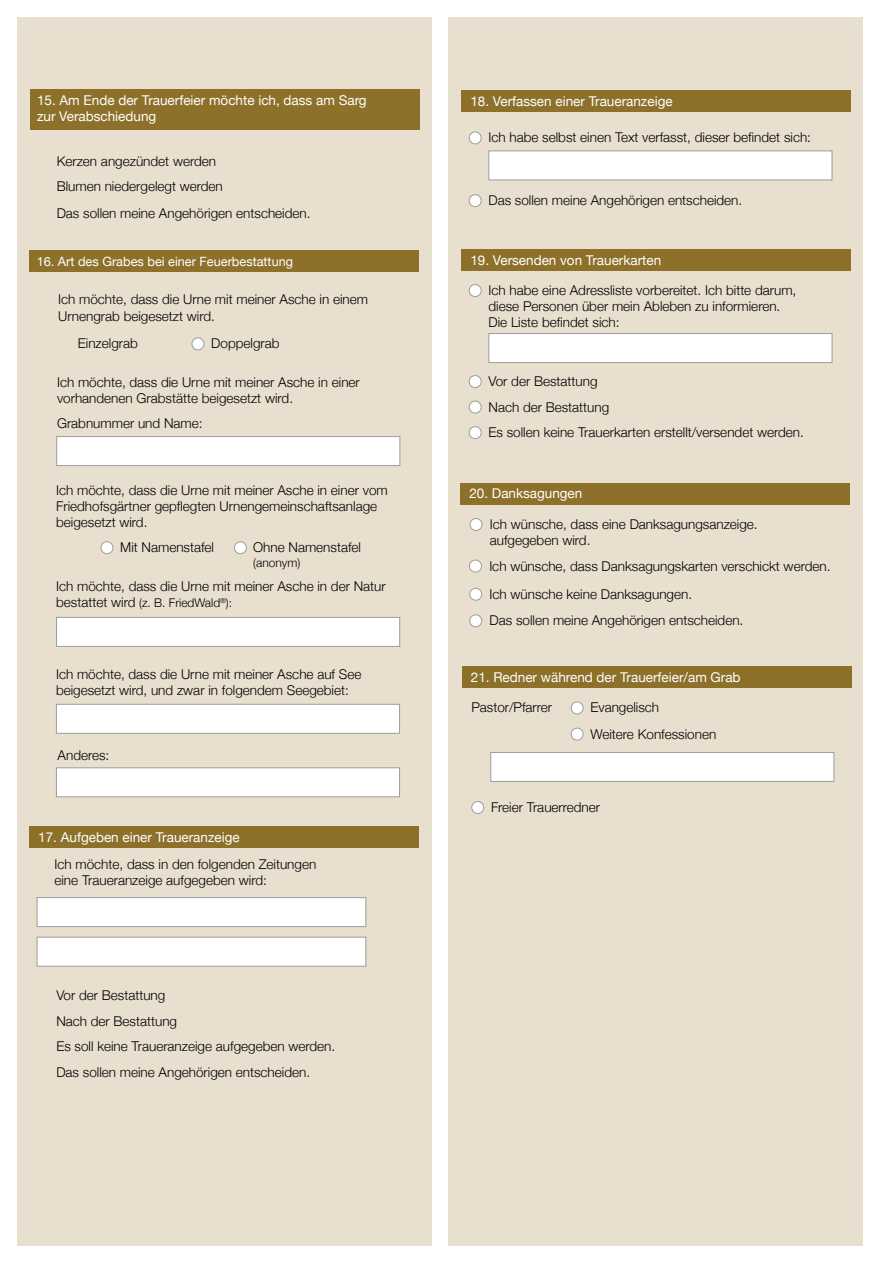
<style>
.page{position:relative;width:893px;height:1263px;background:#fff}
.page>*{position:absolute;margin:0;border:0;box-sizing:border-box;transform-origin:0 0}
.t1{font:300 13.5px/16.2px "Helvetica Neue";color:#000}
.t2{font:13.5px/16.2px "Helvetica Neue";color:#fff}
.t3{font:12.75px "Helvetica Neue";color:#fff}
.t4{font:300 12px "Helvetica Neue";color:#000}
.s1{font-size:13.5px}
</style>
<div class="page">
<div style="left:17px;top:17px;width:415px;height:1229px;background:#e9dfce"></div>
<div style="left:449px;top:17px;width:414px;height:1229px;background:#e9dfce"></div>
<div style="left:30px;top:89px;width:389px;height:41px;background:#8d712b"></div>
<div style="left:30px;top:251px;width:389px;height:21px;background:#8d712b"></div>
<div style="left:56px;top:704px;width:344px;height:30px;background:#fff;border:1px solid #9d9d9c"></div>
<div style="left:101px;top:542px;width:12px;height:12px;background:#fff;border-radius:50%"></div>
<div style="left:101px;top:541px;width:12px;height:13px;border:1px solid #9d9d9c;border-radius:50%"></div>
<div style="left:234px;top:542px;width:12px;height:12px;background:#fff;border-radius:50%"></div>
<div style="left:234px;top:541px;width:13px;height:13px;border:1px solid #9d9d9c;border-radius:50%"></div>
<div style="left:56px;top:617px;width:344px;height:30px;background:#fff;border:1px solid #9d9d9c"></div>
<div style="left:56px;top:436px;width:344px;height:30px;background:#fff;border:1px solid #9d9d9c"></div>
<div style="left:56px;top:767px;width:344px;height:30px;background:#fff;border:1px solid #9d9d9c"></div>
<div style="left:30px;top:826px;width:389px;height:22px;background:#8d712b"></div>
<div style="left:37px;top:897px;width:329px;height:30px;background:#fff;border:1px solid #9d9d9c"></div>
<div style="left:37px;top:937px;width:329px;height:29px;background:#fff;border:1px solid #9d9d9c"></div>
<div style="left:462px;top:249px;width:389px;height:22px;background:#8d712b"></div>
<div style="left:469px;top:376px;width:12px;height:12px;background:#fff;border-radius:50%"></div>
<div style="left:469px;top:375px;width:13px;height:13px;border:1px solid #9d9d9c;border-radius:50%"></div>
<div style="left:469px;top:401px;width:12px;height:12px;background:#fff;border-radius:50%"></div>
<div style="left:469px;top:401px;width:13px;height:12px;border:1px solid #9d9d9c;border-radius:50%"></div>
<div style="left:469px;top:427px;width:12px;height:12px;background:#fff;border-radius:50%"></div>
<div style="left:469px;top:426px;width:13px;height:13px;border:1px solid #9d9d9c;border-radius:50%"></div>
<div style="left:469px;top:284px;width:12px;height:12px;background:#fff;border-radius:50%"></div>
<div style="left:469px;top:284px;width:13px;height:13px;border:1px solid #9d9d9c;border-radius:50%"></div>
<div style="left:488px;top:333px;width:344px;height:30px;background:#fff;border:1px solid #9d9d9c"></div>
<div style="left:462px;top:90px;width:389px;height:22px;background:#8d712b"></div>
<div style="left:469px;top:132px;width:12px;height:12px;background:#fff;border-radius:50%"></div>
<div style="left:469px;top:131px;width:13px;height:13px;border:1px solid #9d9d9c;border-radius:50%"></div>
<div style="left:488px;top:151px;width:344px;height:29px;background:#fff;border:1px solid #9d9d9c"></div>
<div style="left:469px;top:195px;width:12px;height:12px;background:#fff;border-radius:50%"></div>
<div style="left:469px;top:194px;width:13px;height:13px;border:1px solid #9d9d9c;border-radius:50%"></div>
<div style="left:461px;top:483px;width:389px;height:22px;background:#8d712b"></div>
<div style="left:469px;top:560px;width:12px;height:12px;background:#fff;border-radius:50%"></div>
<div style="left:469px;top:560px;width:13px;height:12px;border:1px solid #9d9d9c;border-radius:50%"></div>
<div style="left:470px;top:518px;width:12px;height:12px;background:#fff;border-radius:50%"></div>
<div style="left:470px;top:518px;width:12px;height:13px;border:1px solid #9d9d9c;border-radius:50%"></div>
<div style="left:470px;top:588px;width:12px;height:12px;background:#fff;border-radius:50%"></div>
<div style="left:469px;top:588px;width:13px;height:13px;border:1px solid #9d9d9c;border-radius:50%"></div>
<div style="left:470px;top:615px;width:12px;height:12px;background:#fff;border-radius:50%"></div>
<div style="left:469px;top:614px;width:13px;height:13px;border:1px solid #9d9d9c;border-radius:50%"></div>
<div style="left:462px;top:666px;width:389px;height:21px;background:#8d712b"></div>
<div style="left:571px;top:702px;width:12px;height:12px;background:#fff;border-radius:50%"></div>
<div style="left:571px;top:701px;width:13px;height:13px;border:1px solid #9d9d9c;border-radius:50%"></div>
<div style="left:490px;top:752px;width:344px;height:30px;background:#fff;border:1px solid #9d9d9c"></div>
<div style="left:571px;top:728px;width:12px;height:12px;background:#fff;border-radius:50%"></div>
<div style="left:571px;top:728px;width:12px;height:12px;border:1px solid #9d9d9c;border-radius:50%"></div>
<div style="left:472px;top:801px;width:12px;height:12px;background:#fff;border-radius:50%"></div>
<div style="left:471px;top:801px;width:13px;height:13px;border:1px solid #9d9d9c;border-radius:50%"></div>
<div style="left:192px;top:338px;width:12px;height:12px;background:#fff;border-radius:50%"></div>
<div style="left:192px;top:337px;width:12px;height:13px;border:1px solid #9d9d9c;border-radius:50%"></div>
<p class="t2" style="left:37px;top:93px;width:331px">15. Am Ende der Trauerfeier möchte ich, dass am Sarg zur Verabschiedung</p>
<p class="t1" style="left:57px;top:147px;width:255px;line-height:26.1px">Kerzen angezündet werden<br>Blumen niedergelegt werden<br>Das sollen meine Angehörigen entscheiden.</p>
<p class="t3" style="left:37px;top:252px;width:258px">16. Art des Grabes bei einer Feuerbestattung</p>
<p class="t1" style="left:58px;top:290px;width:311px">Ich möchte, dass die Urne mit meiner Asche in einem<br>Urnengrab beigesetzt wird.</p>
<p class="t1" style="left:78px;top:335px;width:62px">Einzelgrab</p>
<p class="t1" style="left:211px;top:334px;width:70px">Doppelgrab</p>
<p class="t1" style="left:57px;top:373px;width:304px">Ich möchte, dass die Urne mit meiner Asche in einer vorhandenen Grabstätte beigesetzt wird.</p>
<p class="t1" style="left:57px;top:414px;width:147px">Grabnummer und Name:</p>
<p class="t1" style="left:56px;top:481px;width:333px">Ich möchte, dass die Urne mit meiner Asche in einer vom<br>Friedhofsgärtner gepflegten Urnengemeinschaftsanlage beigesetzt wird.</p>
<p class="t1" style="left:120px;top:538px;width:95px">Mit Namenstafel</p>
<p class="t1" style="left:253px;top:538px;width:109px">Ohne Namenstafel</p>
<p class="t4" style="left:253px;top:553px;width:49px">(anonym)</p>
<p class="t1" style="left:56px;top:577px;width:331px">Ich möchte, dass die Urne mit meiner Asche in der Natur</p>
<p class="t4" style="left:56px;top:593px;width:177px"><span class="s1">bestattet wird</span> (z. B. FriedWald<sup>®</sup>):</p>
<p class="t1" style="left:56px;top:665px;width:307px">Ich möchte, dass die Urne mit meiner Asche auf See beigesetzt wird, und zwar in folgendem Seegebiet:</p>
<p class="t1" style="left:58px;top:746px;width:53px">Anderes:</p>
<p class="t2" style="left:38px;top:830px;width:203px">17. Aufgeben einer Traueranzeige</p>
<p class="t1" style="left:54px;top:855px;width:263px">Ich möchte, dass in den folgenden Zeitungen eine Traueranzeige aufgegeben wird:</p>
<p class="t1" style="left:56px;top:982px;width:280px;line-height:25.5px">Vor der Bestattung<br>Nach der Bestattung<br>Es soll keine Traueranzeige aufgegeben werden.<br>Das sollen meine Angehörigen entscheiden.</p>
<p class="t2" style="left:470px;top:94px;width:204px">18. Verfassen einer Traueranzeige</p>
<p class="t1" style="left:488px;top:128px;width:324px">Ich habe selbst einen Text verfasst, dieser befindet sich:</p>
<p class="t1" style="left:488px;top:191px;width:255px">Das sollen meine Angehörigen entscheiden.</p>
<p class="t2" style="left:470px;top:253px;width:192px">19. Versenden von Trauerkarten</p>
<p class="t1" style="left:488px;top:281px;width:309px">Ich habe eine Adressliste vorbereitet. Ich bitte darum, diese Personen über mein Ableben zu informieren.<br>Die Liste befindet sich:</p>
<p class="t1" style="left:488px;top:367px;width:317px;line-height:25.5px">Vor der Bestattung<br>Nach der Bestattung<br>Es sollen keine Trauerkarten erstellt/versendet werden.</p>
<p class="t2" style="left:469px;top:486px;width:115px">20. Danksagungen</p>
<p class="t1" style="left:490px;top:515px;width:269px">Ich wünsche, dass eine Danksagungsanzeige. aufgegeben wird.</p>
<p class="t1" style="left:489px;top:557px;width:343px">Ich wünsche, dass Danksagungskarten verschickt werden.</p>
<p class="t1" style="left:489px;top:580px;width:255px;line-height:26.5px">Ich wünsche keine Danksagungen.<br>Das sollen meine Angehörigen entscheiden.</p>
<p class="t2" style="left:471px;top:670px;width:271px">21. Redner während der Trauerfeier/am Grab</p>
<p class="t1" style="left:471px;top:698px;width:82px">Pastor/Pfarrer</p>
<p class="t1" style="left:590px;top:693px;width:127px;line-height:26.2px">Evangelisch<br>Weitere Konfessionen</p>
<p class="t1" style="left:491px;top:798px;width:111px">Freier Trauerredner</p>
</div>
